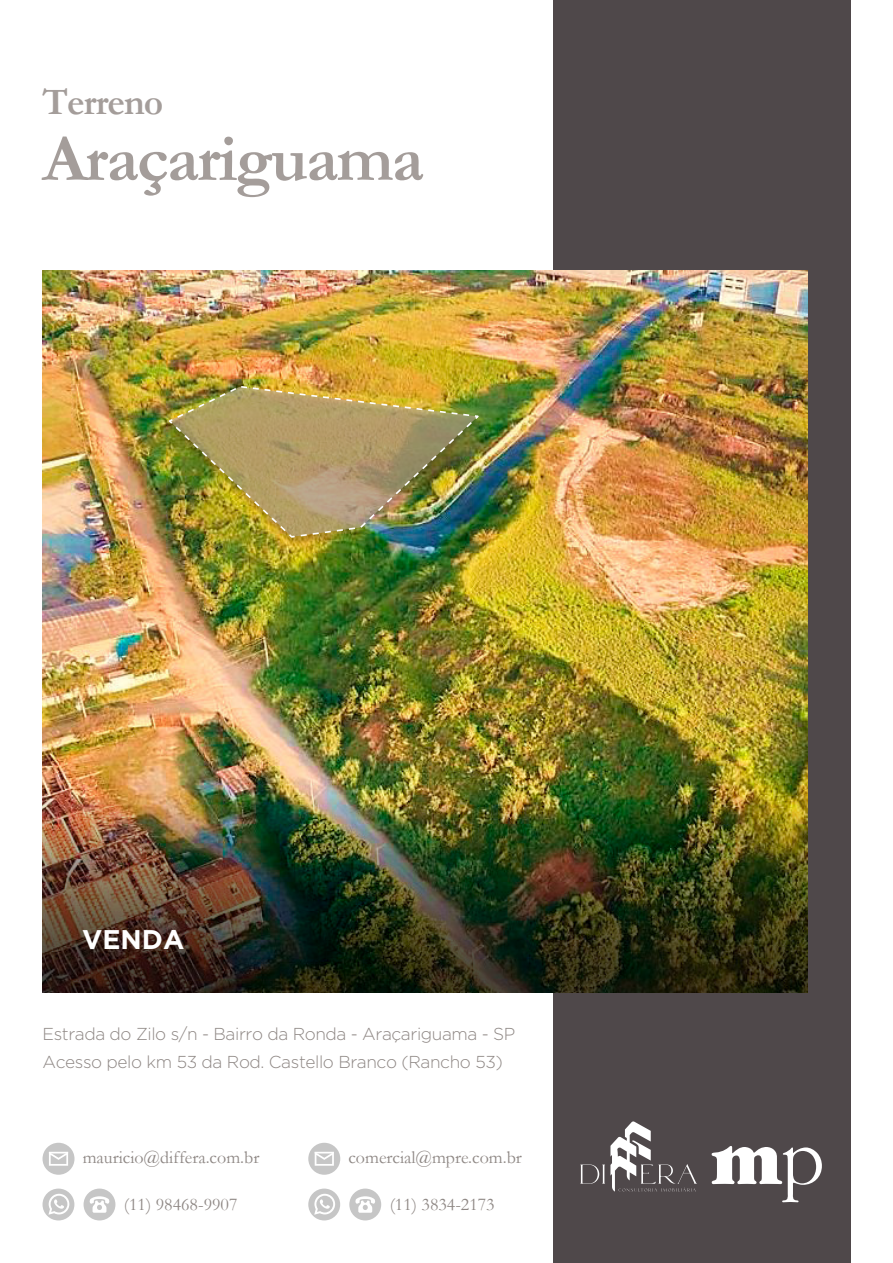
<style>
.page{position:relative;width:893px;height:1263px;background:#fff}
.page>*{position:absolute;margin:0;border:0;box-sizing:border-box;transform-origin:0 0}
.t1{font:700 67.5px "Garamond";letter-spacing:-.025em;color:#a49d9a}
.t2{font:700 37.5px "Garamond";letter-spacing:-.025em;color:#a49d9a}
.t3{font:700 27px "Gotham";color:#fff}
.t4{font:18px "Garamond";color:#8e8784}
.t5{font:300 17.25px/28.5px "Gotham";letter-spacing:-.025em;color:#8e8784}
</style>
<div class="page">
<div style="left:553px;top:0;width:297px;height:1263px;background:#4f484a"></div>
<img style="left:43px;top:270px;width:765px;height:515px">
<img style="left:162px;top:382px;width:323px;height:166px">
<img style="left:167px;top:385px;width:315px;height:154px">
<img style="left:43px;top:785px;width:765px;height:208px">
<div style="left:43px;top:1143px;width:32px;height:32px;background:#c6c6c6;border-radius:50%"></div>
<svg style="left:49px;top:1152px;width:19px;height:14px"></svg>
<div style="left:308px;top:1143px;width:32px;height:32px;background:#c6c6c6;border-radius:50%"></div>
<svg style="left:315px;top:1152px;width:19px;height:14px"></svg>
<div style="left:43px;top:1188px;width:31px;height:32px;background:#c6c6c6;border-radius:50%"></div>
<svg style="left:48px;top:1194px;width:21px;height:21px"></svg>
<div style="left:84px;top:1188px;width:31px;height:32px;background:#c6c6c6;border-radius:50%"></div>
<svg style="left:89px;top:1196px;width:21px;height:17px"></svg>
<div style="left:308px;top:1188px;width:32px;height:32px;background:#c6c6c6;border-radius:50%"></div>
<svg style="left:314px;top:1194px;width:21px;height:21px"></svg>
<div style="left:349px;top:1188px;width:32px;height:32px;background:#c6c6c6;border-radius:50%"></div>
<svg style="left:355px;top:1196px;width:20px;height:17px"></svg>
<svg style="left:712px;top:1146px;width:110px;height:56px"></svg>
<svg style="left:580px;top:1121px;width:117px;height:70px"></svg>
<h2 class="t2" style="left:43px;top:76px;width:122px">Terreno</h2>
<h1 class="t1" style="left:43px;top:113px;width:383px">Araçariguama</h1>
<h3 class="t3" style="left:82px;top:924px;width:104px">VENDA</h3>
<p class="t5" style="left:43px;top:1019px;width:474px">Estrada do Zilo s/n - Bairro da Ronda - Araçariguama - SP<br>Acesso pelo km 53 da Rod. Castello Branco (Rancho 53)</p>
<p class="t4" style="left:83px;top:1145px;width:178px">mauricio@differa.com.br</p>
<p class="t4" style="left:348px;top:1145px;width:175px">comercial@mpre.com.br</p>
<p class="t4" style="left:124px;top:1192px;width:115px">(11) 98468-9907</p>
<p class="t4" style="left:390px;top:1192px;width:107px">(11) 3834-2173</p>
</div>
